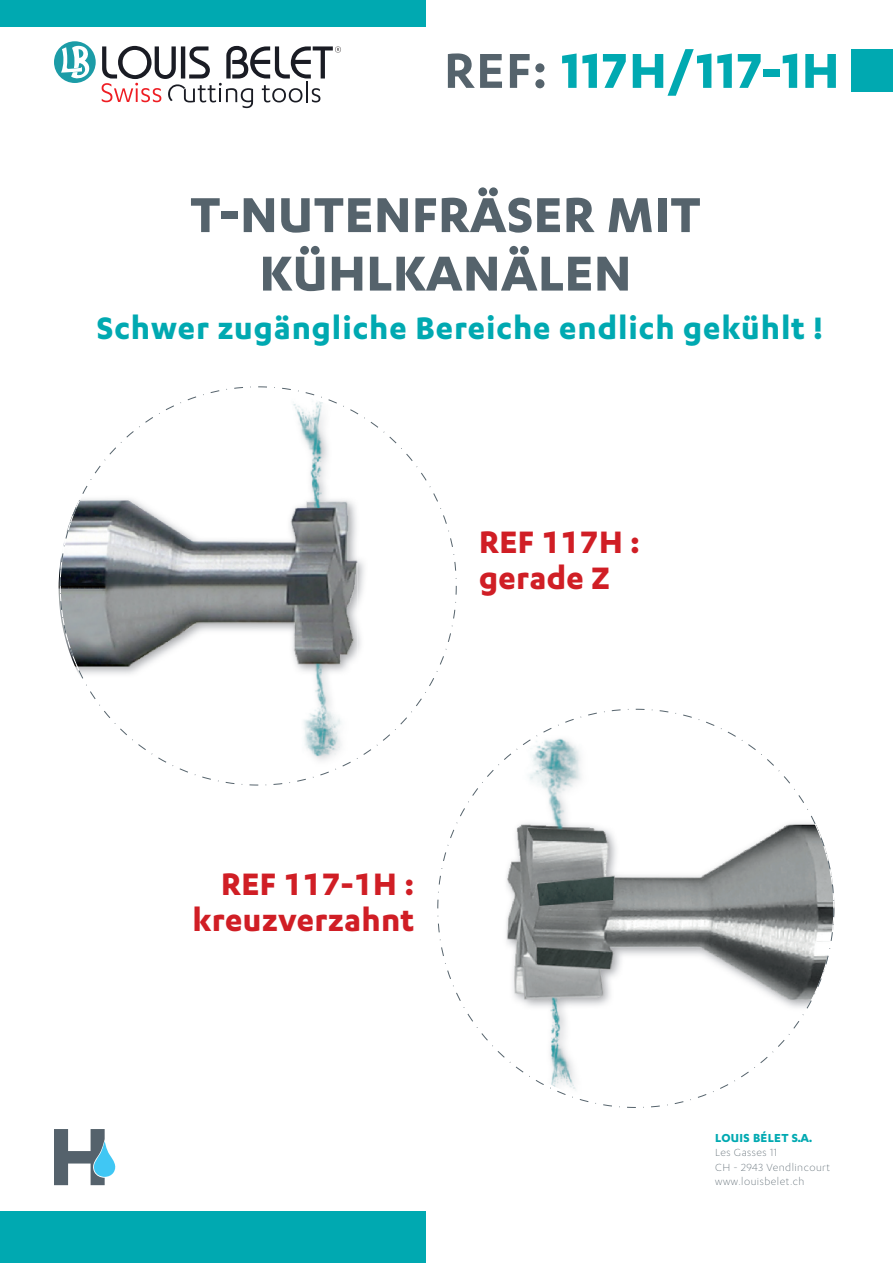
<style>
.page{position:relative;width:893px;height:1263px;background:#fff}
.page>*{position:absolute;margin:0;border:0;box-sizing:border-box;transform-origin:0 0}
.t1{font:700 57px/58.5px "Karbon";letter-spacing:.01em;color:#55636c;text-align:center}
.t2{font:700 57px "Karbon";color:#00a9b1}
.t3{font:700 36px "Karbon";letter-spacing:.025em;color:#00a9b1}
.t4{font:700 36px/36px "Karbon";letter-spacing:.01em;color:#d01e25}
.t5{font:700 13.5px "Karbon";letter-spacing:.025em;color:#00a9b1}
.t6{font:300 12px/14.4px "Karbon";letter-spacing:.04em;color:#55636c}
.s1{font-weight:600;color:#55636c}
</style>
<div class="page">
<div style="left:0;top:1211px;width:426px;height:52px;background:#00a9b1"></div>
<div style="left:0;top:0;width:426px;height:27px;background:#00a9b1"></div>
<div style="left:852px;top:49px;width:41px;height:42px;background:#00a9b1"></div>
<div style="left:54px;top:41px;width:42px;height:42px;background:#1c9ca7;border-radius:50%"></div>
<svg style="left:61px;top:44px;width:29px;height:35px"></svg>
<svg style="left:102px;top:46px;width:239px;height:62px"></svg>
<svg style="left:60px;top:386px;width:397px;height:399px"></svg>
<svg style="left:265px;top:598px;width:192px;height:188px"></svg>
<svg style="left:437px;top:709px;width:397px;height:399px"></svg>
<svg style="left:54px;top:1129px;width:61px;height:56px"></svg>
<h1 class="t2" style="left:444px;top:38px;width:397px"><span class="s1">REF:</span> 117H/117-1H</h1>
<h1 class="t1" style="left:190px;top:183px;width:512px">T-NUTENFRÄSER MIT<br>KÜHLKANÄLEN</h1>
<h2 class="t3" style="left:97px;top:308px;width:727px">Schwer zugängliche Bereiche endlich gekühlt !</h2>
<h2 class="t4" style="left:479px;top:522px;width:162px">REF 117H : gerade Z</h2>
<h2 class="t4" style="left:193px;top:865px;width:223px;text-align:right">REF 117-1H : kreuzverzahnt</h2>
<p class="t5" style="left:715px;top:1130px;width:99px">LOUIS BÉLET S.A.</p>
<p class="t6" style="left:715px;top:1145px;width:116px">Les Gasses 11<br>CH - 2943 Vendlincourt www.louisbelet.ch</p>
</div>
